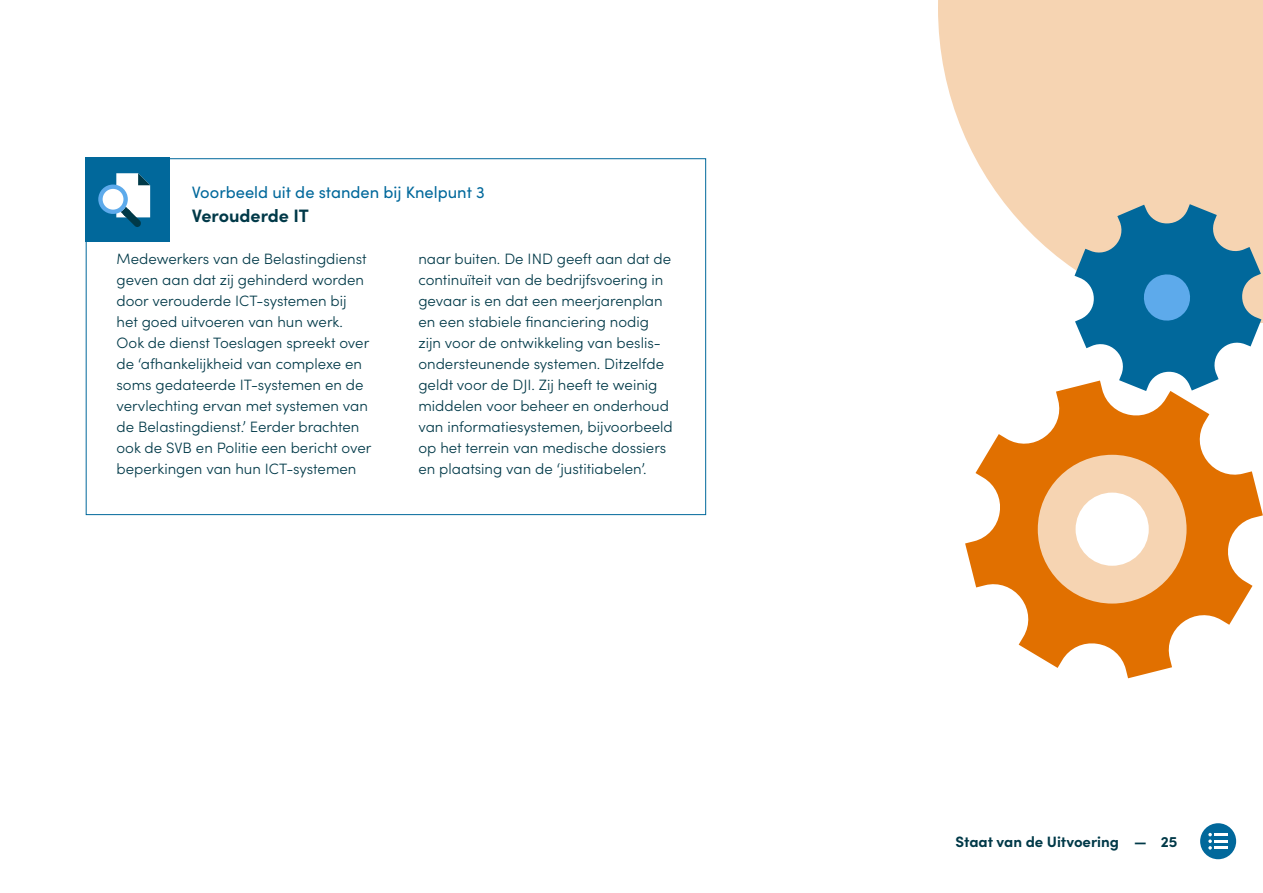
<style>
.page{position:relative;width:1263px;height:893px;background:#fff}
.page>*{position:absolute;margin:0;border:0;box-sizing:border-box;transform-origin:0 0}
.t1{font:700 18px "Sofia Pro";color:#003948}
.t2{font:16.5px "Sofia Pro";color:#01689b}
.t3{font:300 15px/21px "Sofia Pro";color:#003948}
.t4{font:700 15px "Sofia Pro";color:#003948}
</style>
<div class="page">
<div style="left:85px;top:158px;width:84px;height:84px;background:#01689b"></div>
<svg style="left:98px;top:173px;width:52px;height:54px"></svg>
<svg style="left:939px;top:0;width:324px;height:323px;fill:#f6d4b2"></svg>
<svg style="left:965px;top:387px;width:298px;height:291px;fill:#e17000"></svg>
<div style="left:1038px;top:455px;width:148px;height:149px;background:#f6d4b2;border-radius:50%"></div>
<div style="left:1075px;top:493px;width:74px;height:73px;background:#fff;border-radius:50%"></div>
<svg style="left:1074px;top:204px;width:187px;height:187px"></svg>
<div style="left:1200px;top:823px;width:36px;height:36px;background:#01689b;border-radius:50%"></div>
<svg style="left:1208px;top:833px;width:4px;height:17px"></svg>
<hr style="left:1214px;top:833px;width:14px;height:3px;background:#fff">
<hr style="left:1214px;top:840px;width:14px;height:3px;background:#fff">
<hr style="left:1214px;top:846px;width:14px;height:3px;background:#fff">
<p class="t2" style="left:192px;top:180px;width:294px">Voorbeeld uit de standen bij Knelpunt 3</p>
<p class="t1" style="left:192px;top:202px;width:118px">Verouderde IT</p>
<p class="t3" style="left:117px;top:247px;width:256px">Medewerkers van de Belastingdienst geven aan dat zij gehinderd worden door verouderde ICT-systemen bij het goed uitvoeren van hun werk.<br>Ook de dienst Toeslagen spreekt over de ‘afhankelijkheid van complexe en soms gedateerde IT-systemen en de vervlechting ervan met systemen van de Belastingdienst.’ Eerder brachten ook de SVB en Politie een bericht over beperkingen van hun ICT-systemen</p>
<p class="t3" style="left:418px;top:247px;width:256px">naar buiten. De IND geeft aan dat de continuïteit van de bedrijfsvoering in gevaar is en dat een meerjarenplan en een stabiele financiering nodig zijn voor de ontwikkeling van beslis&shy;ondersteunende systemen. Ditzelfde geldt voor de DJI. Zij heeft te weinig middelen voor beheer en onderhoud van informatiesystemen, bijvoorbeeld op het terrein van medische dossiers en plaatsing van de ‘justitiabelen’.</p>
<p class="t4" style="left:955px;top:830px;width:223px">Staat van de Uitvoering — 25</p>
</div>
